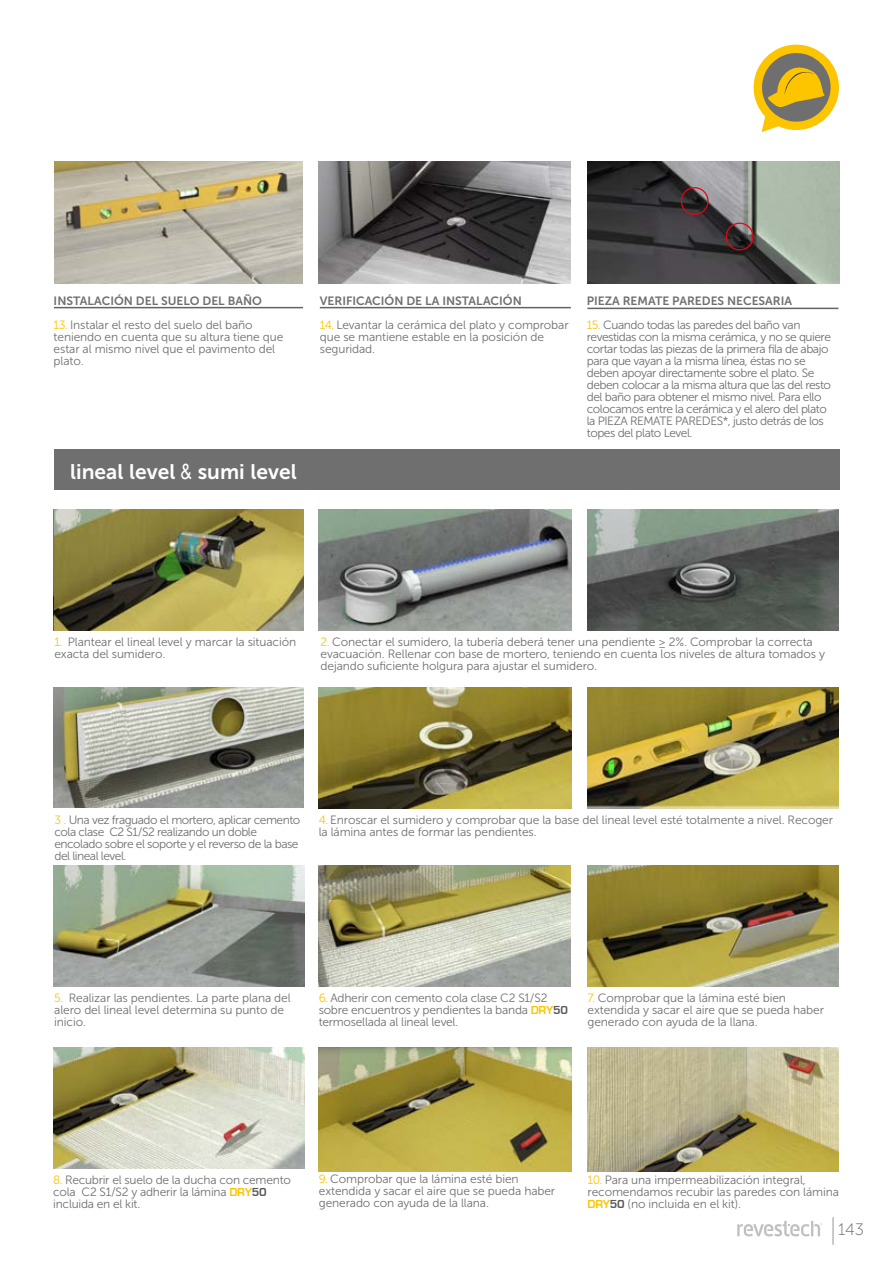
<style>
.page{position:relative;width:893px;height:1263px;background:#fff}
.page>*{position:absolute;margin:0;border:0;box-sizing:border-box;transform-origin:0 0}
.t1{font:21px "Museo Sans 700";color:#fff}
.t2{font:16.5px "Museo Sans 100";color:#646363}
.t3{font:12px/12px "Museo Sans 300";letter-spacing:-.01em;color:#706f6f}
.t4{font:12px/12px "Museo Sans 300";letter-spacing:-.04em;color:#706f6f}
.t5{font:12px "Museo Sans 700";color:#706f6f}
.s1{color:#fdc400}
.s2{font-family:"Arial Narrow"}
.s3{font-family:"Eurostile";font-weight:700;color:#fdc400}
.s4{font-family:"Eurostile";font-weight:700;color:#575756}
</style>
<div class="page">
<svg style="left:737px;top:1221px;width:85px;height:15px"></svg>
<svg style="left:833px;top:1217px;width:1px;height:28px"></svg>
<img style="left:319px;top:865px;width:252px;height:122px">
<img style="left:588px;top:510px;width:251px;height:121px">
<img style="left:319px;top:510px;width:253px;height:121px">
<img style="left:54px;top:510px;width:250px;height:121px">
<img style="left:53px;top:865px;width:251px;height:121px">
<img style="left:588px;top:865px;width:251px;height:121px">
<img style="left:53px;top:1047px;width:251px;height:121px">
<img style="left:319px;top:1047px;width:252px;height:124px">
<img style="left:588px;top:1047px;width:251px;height:124px">
<img style="left:54px;top:688px;width:250px;height:120px">
<img style="left:319px;top:688px;width:253px;height:120px">
<img style="left:588px;top:688px;width:251px;height:120px">
<img style="left:319px;top:161px;width:252px;height:123px">
<img style="left:54px;top:161px;width:249px;height:123px">
<hr style="left:54px;top:307px;width:249px;height:1px;background:#646363">
<hr style="left:320px;top:307px;width:251px;height:1px;background:#646363">
<hr style="left:587px;top:308px;width:251px;height:1px;background:#646363">
<div style="left:54px;top:449px;width:785px;height:41px;background:#706f6f"></div>
<svg style="left:762px;top:114px;width:20px;height:18px"></svg>
<svg style="left:758px;top:49px;width:77px;height:77px;background:#97874f"></svg>
<div style="left:754px;top:45px;width:85px;height:85px;border:8px solid #fdc400;border-radius:50%"></div>
<svg style="left:767px;top:64px;width:58px;height:43px;background:#bd9d31"></svg>
<img style="left:588px;top:161px;width:251px;height:122px">
<div style="left:681px;top:187px;width:28px;height:28px;border:1px solid #e30613;border-radius:50%"></div>
<div style="left:726px;top:223px;width:28px;height:27px;border:1px solid #e30613;border-radius:50%"></div>
<p class="t5" style="left:54px;top:294px;width:210px">INSTALACIÓN DEL SUELO DEL BAÑO</p>
<p class="t3" style="left:54px;top:319px;width:231px"><span class="s1">13.</span> Instalar el resto del suelo del baño teniendo en cuenta que su altura tiene que estar al mismo nivel que el pavimento del plato.</p>
<h1 class="t1" style="left:70px;top:460px;width:228px">lineal level <span class="s2">&amp;</span> sumi level</h1>
<p class="t5" style="left:320px;top:294px;width:204px">VERIFICACIÓN DE LA INSTALACIÓN</p>
<p class="t3" style="left:320px;top:319px;width:250px"><span class="s1">14.</span> Levantar la cerámica del plato y comprobar que se mantiene estable en la posición de seguridad.</p>
<p class="t5" style="left:587px;top:294px;width:207px">PIEZA REMATE PAREDES NECESARIA</p>
<p class="t4" style="left:587px;top:319px;width:246px"><span class="s1">15.</span> Cuando todas las paredes del baño van revestidas con la misma cerámica, y no se quiere cortar todas las piezas de la primera fila de abajo para que vayan a la misma línea, éstas no se deben apoyar directamente sobre el plato. Se deben colocar a la misma altura que las del resto del baño para obtener el mismo nivel. Para ello colocamos entre la cerámica y el alero del plato la PIEZA REMATE PAREDES*, justo detrás de los topes del plato Level.</p>
<p class="t3" style="left:54px;top:636px;width:243px"><span class="s1">1.</span> Plantear el lineal level y marcar la situación exacta del sumidero.</p>
<p class="t3" style="left:321px;top:636px;width:506px"><span class="s1">2.</span> Conectar el sumidero, la tubería deberá tener una pendiente ≥ 2%. Comprobar la correcta evacuación. Rellenar con base de mortero, teniendo en cuenta los niveles de altura tomados y dejando suficiente holgura para ajustar el sumidero.</p>
<p class="t4" style="left:54px;top:814px;width:247px"><span class="s1">3 .</span> Una vez fraguado el mortero, aplicar cemento cola clase C2 S1/S2 realizando un doble encolado sobre el soporte y el reverso de la base del lineal level.</p>
<p class="t3" style="left:319px;top:814px;width:516px"><span class="s1">4.</span> Enroscar el sumidero y comprobar que la base del lineal level esté totalmente a nivel. Recoger la lámina antes de formar las pendientes.</p>
<p class="t3" style="left:54px;top:991px;width:238px"><span class="s1">5.</span> Realizar las pendientes. La parte plana del alero del lineal level determina su punto de inicio.</p>
<p class="t3" style="left:319px;top:991px;width:251px"><span class="s1">6.</span> Adherir con cemento cola clase C2 S1/S2 sobre encuentros y pendientes la banda <span class="s3">DRY</span><span class="s4">50 </span>termosellada al lineal level.</p>
<p class="t3" style="left:588px;top:991px;width:238px"><span class="s1">7.</span> Comprobar que la lámina esté bien extendida y sacar el aire que se pueda haber generado con ayuda de la llana.</p>
<p class="t3" style="left:53px;top:1173px;width:239px"><span class="s1">8.</span> Recubrir el suelo de la ducha con cemento cola C2 S1/S2 y adherir la lámina <span class="s3">DRY</span><span class="s4">50 </span>incluida en el kit.</p>
<p class="t3" style="left:319px;top:1173px;width:238px"><span class="s1">9.</span> Comprobar que la lámina esté bien extendida y sacar el aire que se pueda haber generado con ayuda de la llana.</p>
<p class="t3" style="left:588px;top:1174px;width:253px"><span class="s1">10.</span> Para una impermeabilización integral, recomendamos recubir las paredes con lámina<br><span class="s3">DRY</span><span class="s4">50</span> (no incluida en el kit).</p>
<h2 class="t2" style="left:838px;top:1220px;width:27px">143</h2>
</div>
